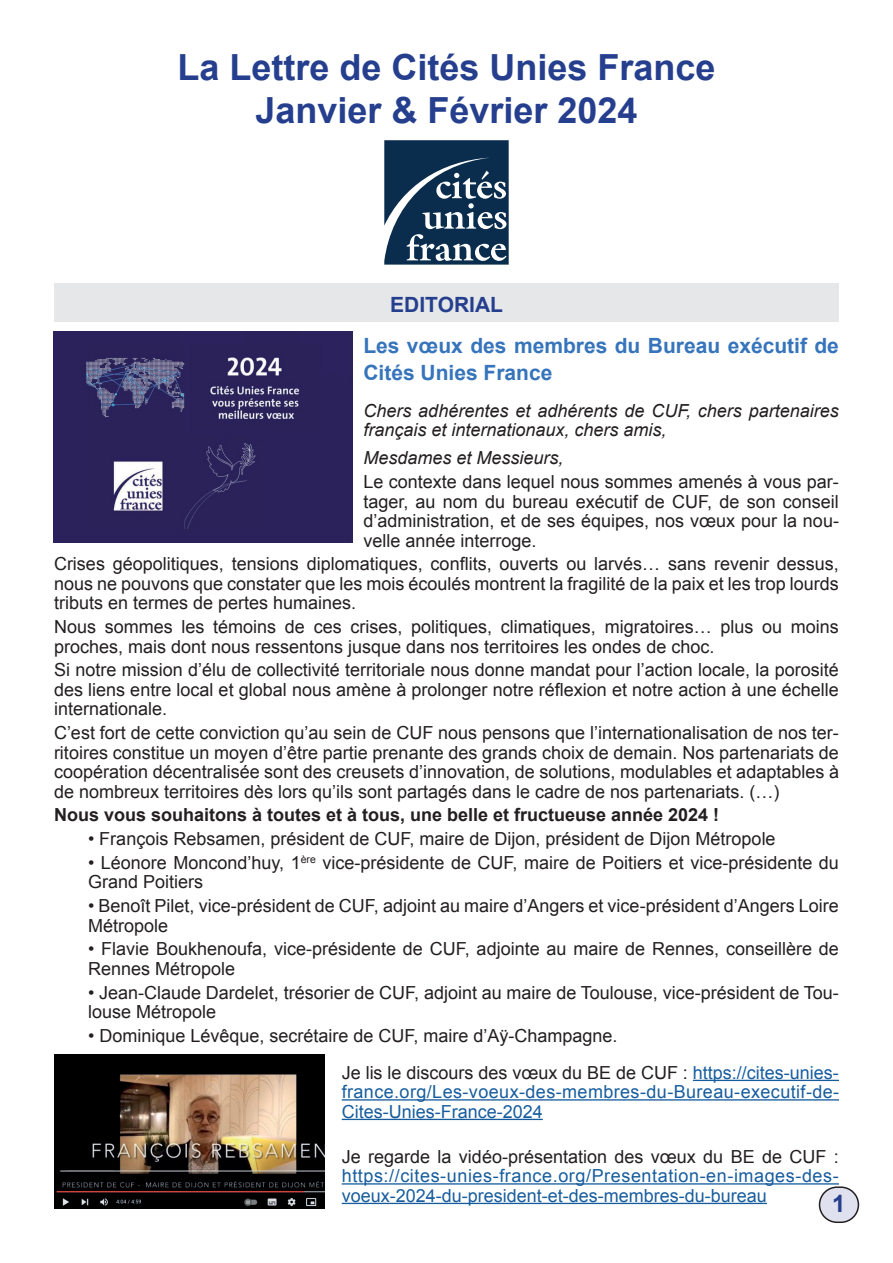
<style>
.page{position:relative;width:893px;height:1263px;background:#fff}
.page>*{position:absolute;margin:0;border:0;box-sizing:border-box;transform-origin:0 0}
.t1{font:700 36px/43.2px "Arial";color:#253f8e;text-align:center}
.t2{font:700 24px "Arial";color:#253f8e}
.t3{font:700 21px/27px "Arial";color:#3674bb}
.t4{font:700 21px "Arial";color:#253f8e}
.t5{font:18px/19.5px "Arial";color:#231f20}
.t6{font:18px/19.5px "Arial";letter-spacing:.025em;color:#175d9e}
.t7{font:italic 18px/19.5px "Arial";color:#231f20}
.t8{font:700 18px "Arial";color:#231f20}
.s1{color:#175d9e}
</style>
<div class="page">
<div style="left:819px;top:1187px;width:39px;height:35px;background:#e0e1ee;border-radius:18px"></div>
<div style="left:819px;top:1186px;width:40px;height:37px;border:2px solid #231f20;border-radius:18px"></div>
<svg style="left:384px;top:140px;width:125px;height:125px;background:#37536e"></svg>
<div style="left:54px;top:284px;width:785px;height:38px;background:#e6e7e9"></div>
<hr style="left:693px;top:1080px;width:146px;height:1px;background:#175d9e">
<hr style="left:342px;top:1099px;width:497px;height:1px;background:#175d9e">
<hr style="left:342px;top:1119px;width:201px;height:1px;background:#175d9e">
<hr style="left:342px;top:1183px;width:497px;height:1px;background:#175d9e">
<hr style="left:342px;top:1203px;width:425px;height:1px;background:#175d9e">
<img style="left:53px;top:332px;width:299px;height:210px">
<img style="left:54px;top:1055px;width:271px;height:154px">
<h1 class="t1" style="left:177px;top:47px;width:540px">La Lettre de Cités Unies France<br>Janvier &amp; Février 2024</h1>
<p class="t4" style="left:390px;top:290px;width:114px">EDITORIAL</p>
<p class="t3" style="left:363px;top:333px;width:477px">Les vœux des membres du Bureau exécutif de<br>Cités Unies France</p>
<p class="t7" style="left:363px;top:401px;width:477px">Chers adhérentes et adhérents de CUF, chers partenaires français et internationaux, chers amis,</p>
<p class="t7" style="left:363px;top:449px;width:202px">Mesdames et Messieurs,</p>
<p class="t5" style="left:363px;top:472px;width:477px;text-align:justify">Le contexte dans lequel nous sommes amenés à vous par&shy;tager, au nom du bureau exécutif de CUF, de son conseil d’administration, et de ses équipes, nos vœux pour la nou&shy;velle année interroge.</p>
<p class="t5" style="left:54px;top:554px;width:786px;text-align:justify">Crises géopolitiques, tensions diplomatiques, conflits, ouverts ou larvés… sans revenir dessus, nous ne pouvons que constater que les mois écoulés montrent la fragilité de la paix et les trop lourds tributs en termes de pertes humaines.</p>
<p class="t5" style="left:54px;top:617px;width:786px">Nous sommes les témoins de ces crises, politiques, climatiques, migratoires… plus ou moins proches, mais dont nous ressentons jusque dans nos territoires les ondes de choc.</p>
<p class="t5" style="left:54px;top:660px;width:786px;text-align:justify">Si notre mission d’élu de collectivité territoriale nous donne mandat pour l’action locale, la porosité des liens entre local et global nous amène à prolonger notre réflexion et notre action à une échelle internationale.</p>
<p class="t5" style="left:54px;top:723px;width:786px;text-align:justify">C’est fort de cette conviction qu’au sein de CUF nous pensons que l’internationalisation de nos ter&shy;ritoires constitue un moyen d’être partie prenante des grands choix de demain. Nos partenariats de coopération décentralisée sont des creusets d’innovation, de solutions, modulables et adaptables à de nombreux territoires dès lors qu’ils sont partagés dans le cadre de nos partenariats. (…)</p>
<p class="t8" style="left:54px;top:803px;width:667px">Nous vous souhaitons à toutes et à tous, une belle et fructueuse année 2024 !</p>
<p class="t5" style="left:88px;top:829px;width:689px">• François Rebsamen, président de CUF, maire de Dijon, président de Dijon Métropole</p>
<p class="t5" style="left:88px;top:853px;width:752px">• Léonore Moncond’huy, 1<sup>ère</sup> vice-présidente de CUF, maire de Poitiers et vice-présidente du<br>Grand Poitiers</p>
<p class="t5" style="left:88px;top:896px;width:752px">• Benoît Pilet, vice-président de CUF, adjoint au maire d’Angers et vice-président d’Angers Loire<br>Métropole</p>
<p class="t5" style="left:88px;top:939px;width:752px">• Flavie Boukhenoufa, vice-présidente de CUF, adjointe au maire de Rennes, conseillère de<br>Rennes Métropole</p>
<p class="t5" style="left:88px;top:983px;width:752px">• Jean-Claude Dardelet, trésorier de CUF, adjoint au maire de Toulouse, vice-président de Tou&shy;louse Métropole</p>
<p class="t5" style="left:342px;top:1018px;width:499px;line-height:36.5px;text-indent:-254px">• Dominique Lévêque, secrétaire de CUF, maire d’Aÿ-Champagne.<br>Je lis le discours des vœux du BE de CUF : <span class="s1">https://cites-unies-</span></p>
<p class="t6" style="left:342px;top:1082px;width:499px">france.org/Les-voeux-des-membres-du-Bureau-executif-de-<br>Cites-Unies-France-2024</p>
<p class="t5" style="left:342px;top:1146px;width:499px">Je regarde la vidéo-présentation des vœux du BE de CUF :</p>
<p class="t6" style="left:342px;top:1166px;width:498px">https://cites-unies-france.org/Presentation-en-images-des&shy;voeux-2024-du-president-et-des-membres-du-bureau</p>
<h2 class="t2" style="left:832px;top:1188px;width:15px">1</h2>
</div>
